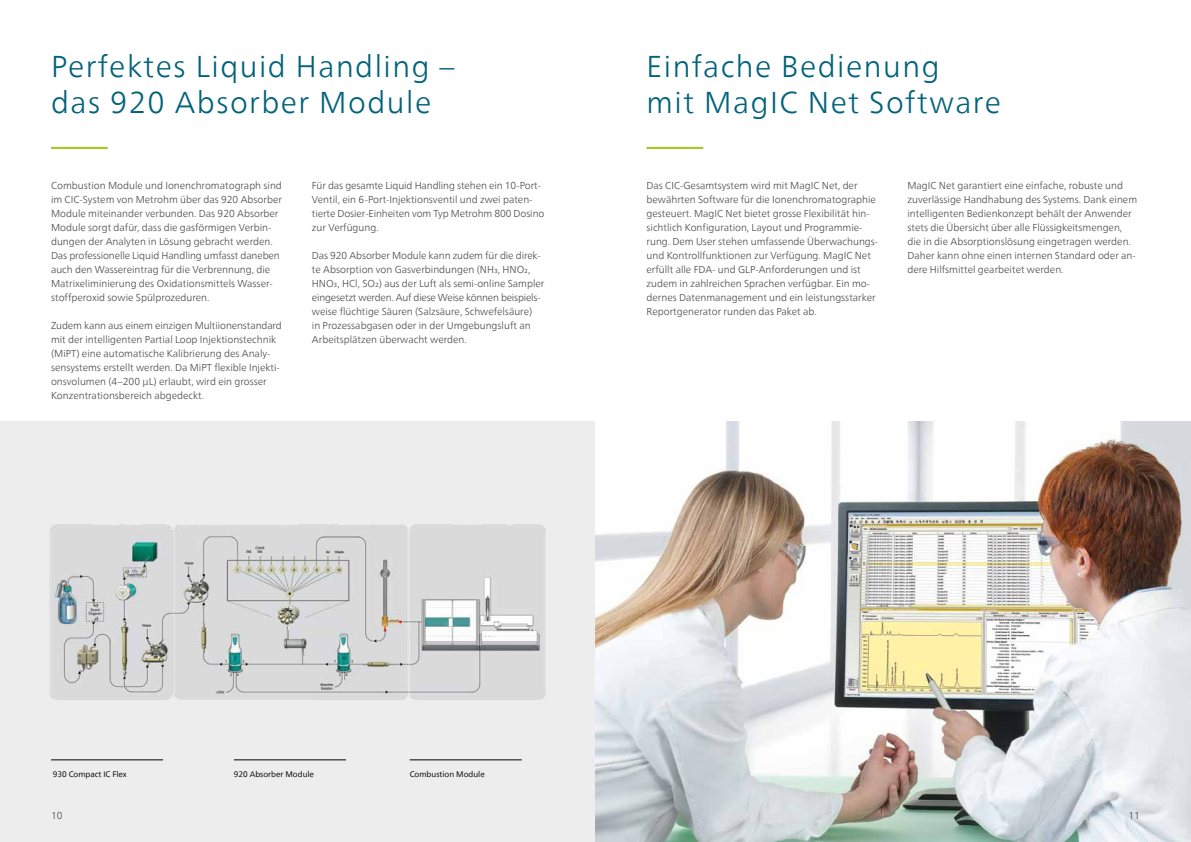
<style>
.page{position:relative;width:1191px;height:842px;background:#fff}
.page>*{position:absolute;margin:0;border:0;box-sizing:border-box;transform-origin:0 0}
.t1{font:300 30px/36px "Neue Frutiger World";letter-spacing:.05em;color:#00627b}
.t2{font:300 10px/14px "Neue Frutiger World";color:#4a4a49}
.t3{font:8px "Neue Frutiger World";color:#000}
</style>
<div class="page">
<div style="left:0;top:421px;width:595px;height:421px;background:#ededed"></div>
<img style="left:595px;top:421px;width:596px;height:421px">
<hr style="left:51px;top:147px;width:57px;height:2px;background:#a2c617">
<hr style="left:646px;top:147px;width:57px;height:2px;background:#a2c617">
<hr style="left:51px;top:760px;width:112px;height:1px;background:#000">
<hr style="left:410px;top:760px;width:112px;height:1px;background:#000">
<hr style="left:234px;top:760px;width:112px;height:1px;background:#000">
<img style="left:50px;top:524px;width:496px;height:176px">
<h1 class="t1" style="left:51px;top:49px;width:405px">Perfektes Liquid Handling – das 920 Absorber Module</h1>
<h1 class="t1" style="left:646px;top:49px;width:356px">Einfache Bedienung<br>mit MagIC Net Software</h1>
<p class="t2" style="left:51px;top:178px;width:232px">Combustion Module und Ionenchromatograph sind im CIC-System von Metrohm über das 920 Absorber Module miteinander verbunden. Das 920 Absorber Module sorgt dafür, dass die gasförmigen Verbin&shy;dungen der Analyten in Lösung gebracht werden.<br>Das professionelle Liquid Handling umfasst daneben auch den Wassereintrag für die Verbrennung, die Matrixeliminierung des Oxidationsmittels Wasser&shy;stoffperoxid sowie Spülprozeduren.</p>
<p class="t2" style="left:51px;top:318px;width:232px">Zudem kann aus einem einzigen Multiionenstandard mit der intelligenten Partial Loop Injektionstechnik (MiPT) eine automatische Kalibrierung des Analy&shy;sensystems erstellt werden. Da MiPT flexible Injekti&shy;onsvolumen (4–200 µL) erlaubt, wird ein grosser Konzentrationsbereich abgedeckt.</p>
<p class="t2" style="left:312px;top:178px;width:234px">Für das gesamte Liquid Handling stehen ein 10-Port-Ventil, ein 6-Port-Injektionsventil und zwei paten&shy;tierte Dosier-Einheiten vom Typ Metrohm 800 Dosino zur Verfügung.</p>
<p class="t2" style="left:312px;top:248px;width:234px">Das 920 Absorber Module kann zudem für die direk&shy;te Absorption von Gasverbindungen (NH3, HNO2, HNO3, HCl, SO2) aus der Luft als semi-online Sampler eingesetzt werden. Auf diese Weise können beispiels&shy;weise flüchtige Säuren (Salzsäure, Schwefelsäure)<br>in Prozessabgasen oder in der Umgebungsluft an Arbeitsplätzen überwacht werden.</p>
<p class="t2" style="left:646px;top:178px;width:232px">Das CIC-Gesamtsystem wird mit MagIC Net, der bewährten Software für die Ionenchromatographie gesteuert. MagIC Net bietet grosse Flexibilität hin&shy;sichtlich Konfiguration, Layout und Programmie&shy;rung. Dem User stehen umfassende Überwachungs&shy;und Kontrollfunktionen zur Verfügung. MagIC Net erfüllt alle FDA- und GLP-Anforderungen und ist zudem in zahlreichen Sprachen verfügbar. Ein mo&shy;dernes Datenmanagement und ein leistungsstarker Reportgenerator runden das Paket ab.</p>
<p class="t2" style="left:907px;top:178px;width:231px">MagIC Net garantiert eine einfache, robuste und zuverlässige Handhabung des Systems. Dank einem intelligenten Bedienkonzept behält der Anwender stets die Übersicht über alle Flüssigkeitsmengen, die in die Absorptionslösung eingetragen werden.<br>Daher kann ohne einen internen Standard oder an&shy;dere Hilfsmittel gearbeitet werden.</p>
<p class="t3" style="left:53px;top:768px;width:75px">930 Compact IC Flex</p>
<p class="t3" style="left:234px;top:768px;width:82px">920 Absorber Module</p>
<p class="t3" style="left:410px;top:768px;width:76px">Combustion Module</p>
<p class="t2" style="left:51px;top:808px;width:13px">10</p>
<p class="t2" style="left:1128px;top:808px;width:13px">11</p>
</div>
